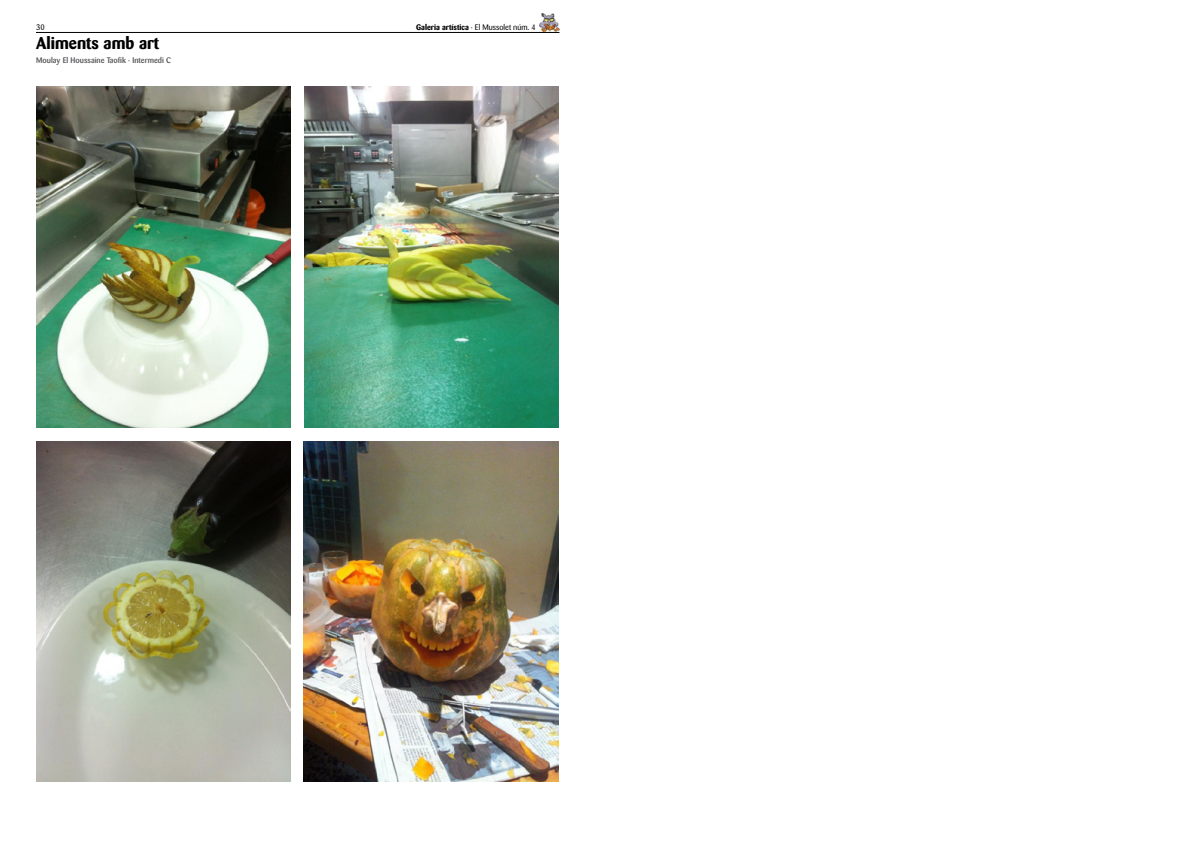
<style>
.page{position:relative;width:1191px;height:842px;background:#fff}
.page>*{position:absolute;margin:0;border:0;box-sizing:border-box;transform-origin:0 0}
.t1{font:700 17px "Barmeno";color:#000}
.t2{font:500 8px "Barmeno";color:#58595b}
.t3{font:700 8px "Barmeno";color:#000}
.t4{font:8px "Barmeno";color:#000}
.s1{font-weight:400}
</style>
<div class="page">
<img style="left:539px;top:14px;width:20px;height:18px">
<hr style="left:36px;top:32px;width:523px;height:1px;background:#000">
<img style="left:36px;top:87px;width:254px;height:341px">
<img style="left:304px;top:87px;width:255px;height:341px">
<img style="left:36px;top:441px;width:254px;height:341px">
<img style="left:304px;top:441px;width:254px;height:341px">
<p class="t4" style="left:36px;top:22px;width:10px">30</p>
<p class="t3" style="left:416px;top:23px;width:121px">Galeria artística <span class="s1">· El Mussolet núm. 4</span></p>
<h1 class="t1" style="left:36px;top:33px;width:124px">Aliments amb art</h1>
<p class="t2" style="left:36px;top:55px;width:136px">Moulay El Houssaine Taofik · Intermedi C</p>
</div>
